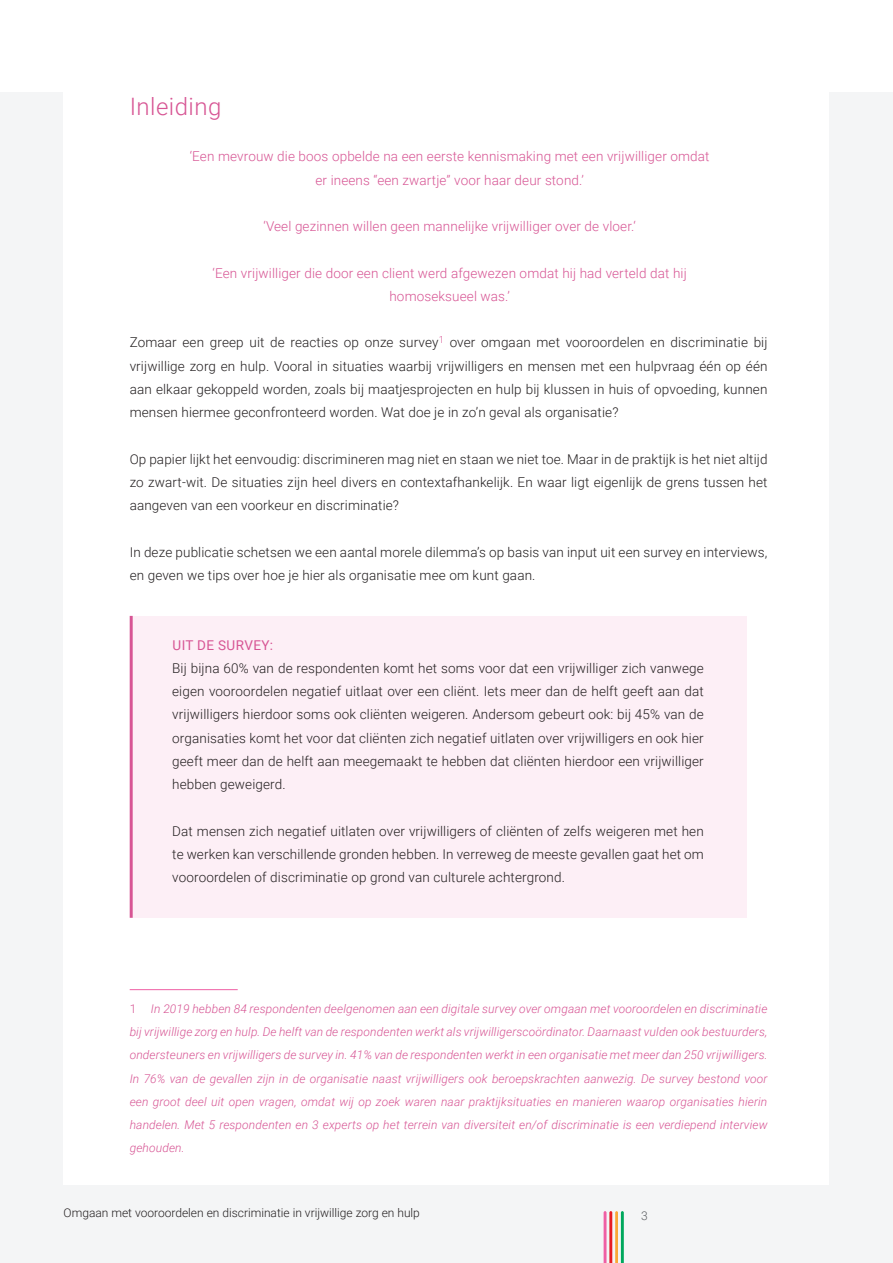
<style>
.page{position:relative;width:893px;height:1263px;background:#fff}
.page>*{position:absolute;margin:0;border:0;box-sizing:border-box;transform-origin:0 0}
.t1{font:300 24px "Roboto";letter-spacing:.02em;color:#d75594}
.t2{font:300 13.5px/23.2px "Roboto";letter-spacing:.01em;color:#231f20;text-align:justify}
.t3{font:300 13.5px/23.2px "Roboto";letter-spacing:.01em;color:#d75594;text-align:center}
.t4{font:13.5px "Roboto";letter-spacing:.035em;color:#d75594}
.t5{font:italic 300 12px/23.2px "Roboto";letter-spacing:.01em;color:#d75594;text-align:justify}
.t6{font:300 12px "Roboto";color:#231f20}
.t7{font:300 12px "Roboto";color:#5a5d61}
.s1{font-style:normal}
</style>
<div class="page">
<div style="left:0;top:92px;width:893px;height:1171px;background:#f4f5f6"></div>
<div style="left:64px;top:53px;width:765px;height:1131px;background:#fff"></div>
<svg style="left:604px;top:1211px;width:20px;height:52px"></svg>
<div style="left:132px;top:616px;width:615px;height:302px;background:#fdeff6"></div>
<hr style="left:130px;top:616px;width:3px;height:302px;background:#d75594">
<hr style="left:130px;top:989px;width:108px;height:1px;background:#ef5fa4">
<h1 class="t1" style="left:130px;top:89px;width:93px">Inleiding</h1>
<p class="t3" style="left:190px;top:144px;width:521px">‘Een mevrouw die boos opbelde na een eerste kennismaking met een vrijwilliger omdat er ineens “een zwartje” voor haar deur stond.’</p>
<p class="t3" style="left:263px;top:214px;width:374px">‘Veel gezinnen willen geen mannelijke vrijwilliger over de vloer.‘</p>
<p class="t3" style="left:213px;top:261px;width:476px">‘Een vrijwilliger die door een client werd afgewezen omdat hij had verteld dat hij homoseksueel was.’</p>
<p class="t2" style="left:130px;top:330px;width:639px">Zomaar een greep uit de reacties op onze survey<sup>1</sup> over omgaan met vooroordelen en discriminatie bij vrijwillige zorg en hulp. Vooral in situaties waarbij vrijwilligers en mensen met een hulpvraag één op één aan elkaar gekoppeld worden, zoals bij maatjesprojecten en hulp bij klussen in huis of opvoeding, kunnen mensen hiermee geconfronteerd worden. Wat doe je in zo’n geval als organisatie?</p>
<p class="t2" style="left:130px;top:447px;width:639px">Op papier lijkt het eenvoudig: discrimineren mag niet en staan we niet toe. Maar in de praktijk is het niet altijd zo zwart-wit. De situaties zijn heel divers en contextafhankelijk. En waar ligt eigenlijk de grens tussen het aangeven van een voorkeur en discriminatie?</p>
<p class="t2" style="left:130px;top:540px;width:639px">In deze publicatie schetsen we een aantal morele dilemma’s op basis van input uit een survey en interviews, en geven we tips over hoe je hier als organisatie mee om kunt gaan.</p>
<p class="t4" style="left:172px;top:635px;width:102px">UIT DE SURVEY:</p>
<p class="t2" style="left:172px;top:656px;width:533px">Bij bijna 60% van de respondenten komt het soms voor dat een vrijwilliger zich vanwege eigen vooroordelen negatief uitlaat over een cliënt. Iets meer dan de helft geeft aan dat vrijwilligers hierdoor soms ook cliënten weigeren. Andersom gebeurt ook: bij 45% van de organisaties komt het voor dat cliënten zich negatief uitlaten over vrijwilligers en ook hier geeft meer dan de helft aan meegemaakt te hebben dat cliënten hierdoor een vrijwilliger hebben geweigerd.</p>
<p class="t2" style="left:172px;top:819px;width:533px">Dat mensen zich negatief uitlaten over vrijwilligers of cliënten of zelfs weigeren met hen te werken kan verschillende gronden hebben. In verreweg de meeste gevallen gaat het om vooroordelen of discriminatie op grond van culturele achtergrond.</p>
<p class="t5" style="left:130px;top:996px;width:639px"><span class="s1">1</span> In 2019 hebben 84 respondenten deelgenomen aan een digitale survey over omgaan met vooroordelen en discriminatie bij vrijwillige zorg en hulp. De helft van de respondenten werkt als vrijwilligerscoördinator. Daarnaast vulden ook bestuurders, ondersteuners en vrijwilligers de survey in. 41% van de respondenten werkt in een organisatie met meer dan 250 vrijwilligers.<br>In 76% van de gevallen zijn in de organisatie naast vrijwilligers ook beroepskrachten aanwezig. De survey bestond voor een groot deel uit open vragen, omdat wij op zoek waren naar praktijksituaties en manieren waarop organisaties hierin handelen. Met 5 respondenten en 3 experts op het terrein van diversiteit en/of discriminatie is een verdiepend interview gehouden.</p>
<p class="t6" style="left:64px;top:1204px;width:358px">Omgaan met vooroordelen en discriminatie in vrijwillige zorg en hulp</p>
<p class="t7" style="left:641px;top:1207px;width:8px">3</p>
</div>
